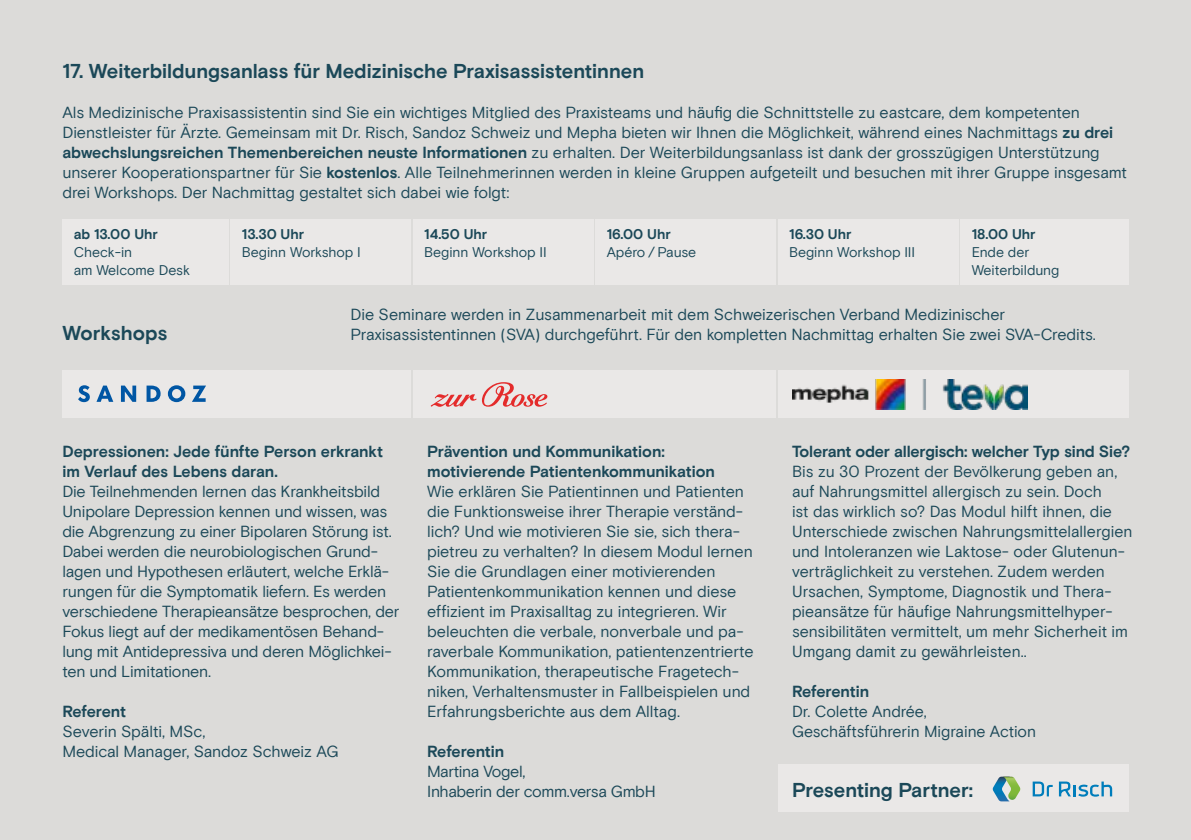
<style>
.page{position:relative;width:1191px;height:840px;background:#fff}
.page>*{position:absolute;margin:0;border:0;box-sizing:border-box;transform-origin:0 0}
.t1{font:700 20px "Basis Grotesque";color:#1b4858}
.t2{font:16px/20px "Basis Grotesque";letter-spacing:-.005em;color:#1b4858}
.t3{font:700 16px/20px "Basis Grotesque";letter-spacing:-.01em;color:#1b4858}
.t4{font:14px/18px "Basis Grotesque";color:#1b4858}
.t5{font:700 14px "Basis Grotesque";color:#1b4858}
.s1{font-weight:700}
</style>
<div class="page">
<div style="left:0;top:0;width:1191px;height:839px;background:#dcdbd9"></div>
<div style="left:231px;top:219px;width:180px;height:66px;background:#eae8e7"></div>
<div style="left:413px;top:219px;width:180px;height:66px;background:#eae8e7"></div>
<div style="left:778px;top:764px;width:350px;height:47px;background:#eae8e7"></div>
<div style="left:62px;top:219px;width:167px;height:66px;background:#eae8e7"></div>
<div style="left:960px;top:219px;width:168px;height:66px;background:#eae8e7"></div>
<div style="left:62px;top:369px;width:349px;height:48px;background:#eae8e7"></div>
<div style="left:413px;top:369px;width:363px;height:48px;background:#eae8e7"></div>
<div style="left:778px;top:369px;width:350px;height:48px;background:#eae8e7"></div>
<img style="left:792px;top:379px;width:235px;height:30px">
<svg style="left:431px;top:394px;width:45px;height:12px"></svg>
<svg style="left:482px;top:382px;width:65px;height:24px"></svg>
<div style="left:595px;top:219px;width:181px;height:66px;background:#eae8e7"></div>
<div style="left:778px;top:219px;width:180px;height:66px;background:#eae8e7"></div>
<svg style="left:78px;top:385px;width:128px;height:17px"></svg>
<svg style="left:992px;top:776px;width:28px;height:25px"></svg>
<svg style="left:1032px;top:781px;width:20px;height:15px"></svg>
<svg style="left:1059px;top:781px;width:53px;height:15px"></svg>
<p class="t1" style="left:62px;top:60px;width:583px">17. Weiterbildungsanlass für Medizinische Praxisassistentinnen</p>
<p class="t2" style="left:62px;top:102px;width:1066px">Als Medizinische Praxisassistentin sind Sie ein wichtiges Mitglied des Praxisteams und häufig die Schnittstelle zu eastcare, dem kompetenten Dienstleister für Ärzte. Gemeinsam mit Dr. Risch, Sandoz Schweiz und Mepha bieten wir Ihnen die Möglichkeit, während eines Nachmittags <span class="s1">zu drei abwechslungsreichen Themenbereichen neuste Informationen</span> zu erhalten. Der Weiterbildungsanlass ist dank der grosszügigen Unterstützung unserer Kooperationspartner für Sie <span class="s1">kostenlos</span>. Alle Teilnehmerinnen werden in kleine Gruppen aufgeteilt und besuchen mit ihrer Gruppe insgesamt drei Workshops. Der Nachmittag gestaltet sich dabei wie folgt:</p>
<p class="t5" style="left:74px;top:226px;width:86px">ab 13.00 Uhr</p>
<p class="t4" style="left:74px;top:243px;width:118px">Check-in<br>am Welcome Desk</p>
<p class="t5" style="left:242px;top:226px;width:64px">13.30 Uhr</p>
<p class="t4" style="left:242px;top:243px;width:120px">Beginn Workshop I</p>
<p class="t5" style="left:971px;top:226px;width:65px">18.00 Uhr</p>
<p class="t4" style="left:971px;top:243px;width:89px">Ende der<br>Weiterbildung</p>
<p class="t2" style="left:350px;top:304px;width:747px">Die Seminare werden in Zusammenarbeit mit dem Schweizerischen Verband Medizinischer<br>Praxisassistentinnen (SVA) durchgeführt. Für den kompletten Nachmittag erhalten Sie zwei SVA-Credits.</p>
<p class="t5" style="left:424px;top:226px;width:64px">14.50 Uhr</p>
<p class="t4" style="left:424px;top:243px;width:124px">Beginn Workshop II</p>
<p class="t5" style="left:607px;top:226px;width:66px">16.00 Uhr</p>
<p class="t4" style="left:607px;top:243px;width:91px">Apéro / Pause</p>
<p class="t5" style="left:789px;top:226px;width:64px">16.30 Uhr</p>
<p class="t4" style="left:789px;top:243px;width:127px">Beginn Workshop III</p>
<p class="t1" style="left:62px;top:321px;width:107px">Workshops</p>
<p class="t3" style="left:62px;top:441px;width:322px">Depressionen: Jede fünfte Person erkrankt im Verlauf des Lebens daran.</p>
<p class="t2" style="left:62px;top:481px;width:339px">Die Teilnehmenden lernen das Krankheitsbild Unipolare Depression kennen und wissen, was die Abgrenzung zu einer Bipolaren Störung ist.<br>Dabei werden die neurobiologischen Grund&shy;lagen und Hypothesen erläutert, welche Erklä&shy;rungen für die Symptomatik liefern. Es werden verschiedene Therapieansätze besprochen, der Fokus liegt auf der medikamentösen Behand&shy;lung mit Antidepressiva und deren Möglichkei&shy;ten und Limitationen.</p>
<p class="t3" style="left:62px;top:701px;width:65px">Referent</p>
<p class="t2" style="left:62px;top:721px;width:278px">Severin Spälti, MSc,<br>Medical Manager, Sandoz Schweiz AG</p>
<p class="t3" style="left:427px;top:440px;width:289px">Prävention und Kommunikation: motivierende Patientenkommunikation</p>
<p class="t2" style="left:427px;top:480px;width:328px">Wie erklären Sie Patientinnen und Patienten die Funktionsweise ihrer Therapie verständ&shy;lich? Und wie motivieren Sie sie, sich thera&shy;pietreu zu verhalten? In diesem Modul lernen Sie die Grundlagen einer motivierenden Patientenkommunikation kennen und diese effizient im Praxisalltag zu integrieren. Wir beleuchten die verbale, nonverbale und pa&shy;raverbale Kommunikation, patientenzentrierte Kommunikation, therapeutische Fragetech&shy;niken, Verhaltensmuster in Fallbeispielen und Erfahrungsberichte aus dem Alltag.</p>
<p class="t3" style="left:427px;top:740px;width:79px">Referentin</p>
<p class="t2" style="left:427px;top:760px;width:230px">Martina Vogel,<br>Inhaberin der comm.versa GmbH</p>
<p class="t3" style="left:792px;top:440px;width:340px">Tolerant oder allergisch: welcher Typ sind Sie?</p>
<p class="t2" style="left:792px;top:460px;width:342px">Bis zu 30 Prozent der Bevölkerung geben an, auf Nahrungsmittel allergisch zu sein. Doch<br>ist das wirklich so? Das Modul hilft ihnen, die Unterschiede zwischen Nahrungsmittelallergien und Intoleranzen wie Laktose- oder Glutenun&shy;verträglichkeit zu verstehen. Zudem werden Ursachen, Symptome, Diagnostik und Thera&shy;pieansätze für häufige Nahrungsmittelhyper&shy;sensibilitäten vermittelt, um mehr Sicherheit im Umgang damit zu gewährleisten..</p>
<p class="t3" style="left:792px;top:680px;width:79px">Referentin</p>
<p class="t2" style="left:792px;top:700px;width:245px">Dr. Colette Andrée,<br>Geschäftsführerin Migraine Action</p>
<p class="t1" style="left:792px;top:777px;width:182px">Presenting Partner:</p>
</div>
